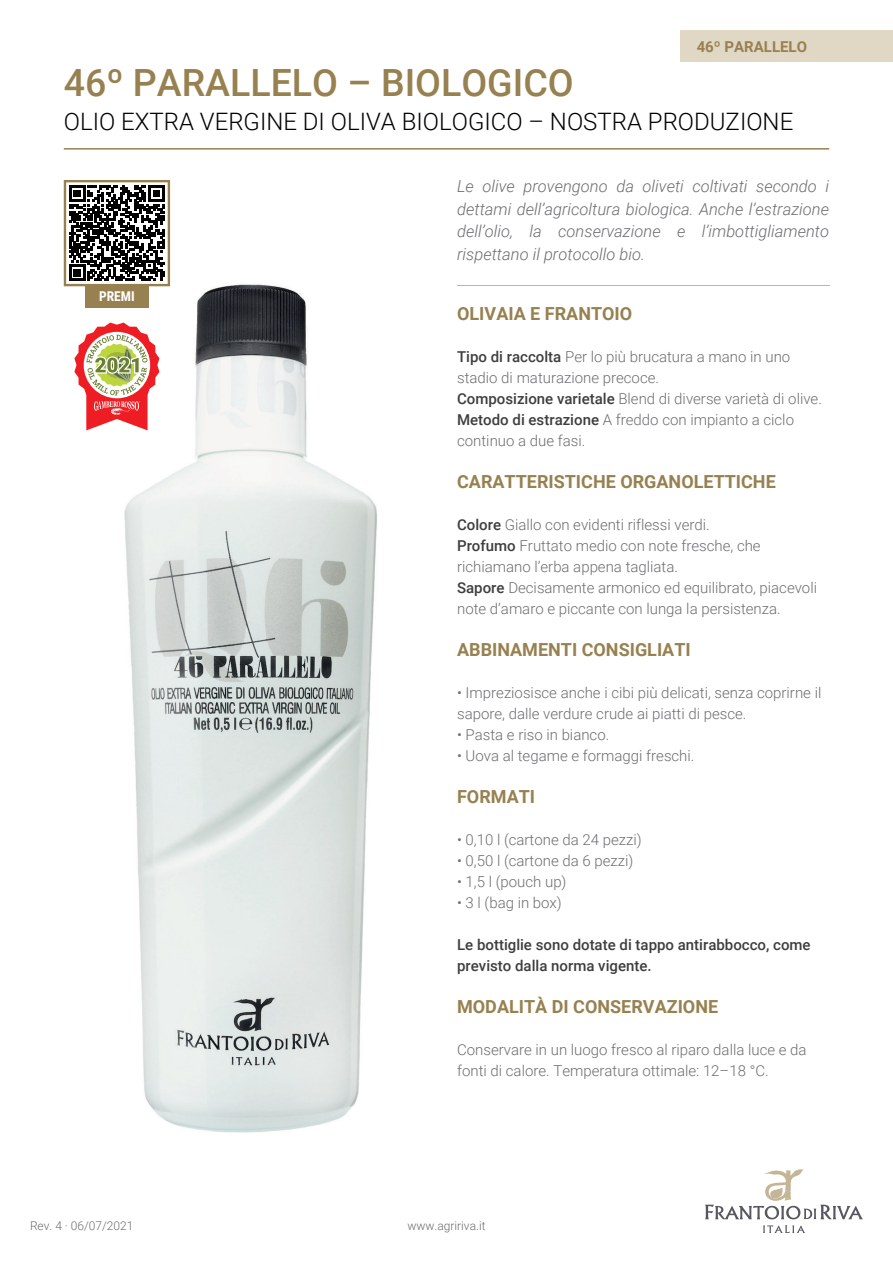
<style>
.page{position:relative;width:893px;height:1263px;background:#fff}
.page>*{position:absolute;margin:0;border:0;box-sizing:border-box;transform-origin:0 0}
.t1{font:500 37.5px "Roboto";color:#978150}
.t2{font:300 24px "Roboto";color:#000002}
.t3{font:700 18px "Roboto";color:#978150}
.t4{font:italic 300 16.5px/22.5px "Roboto";color:#6c6d70;text-align:justify}
.t5{font:300 15px/21px "Roboto";color:#6c6d70}
.t6{font:500 15px/21px "Roboto";color:#3e3e3f}
.t7{font:700 15px "Roboto";color:#978150}
.t8{font:700 13.5px "Roboto Condensed";color:#fff}
.t9{font:300 12px "Roboto";color:#6c6d70}
.s1{font-weight:500;color:#3e3e3f}
</style>
<div class="page">
<hr style="left:64px;top:148px;width:765px;height:2px;background:#978150">
<svg style="left:763px;top:1225px;width:42px;height:8px"></svg>
<svg style="left:705px;top:1169px;width:158px;height:50px"></svg>
<div style="left:680px;top:30px;width:213px;height:31px;background:#e1d7c5"></div>
<hr style="left:457px;top:285px;width:372px;height:1px;background:#c5b597">
<img style="left:122px;top:282px;width:255px;height:851px">
<svg style="left:64px;top:180px;width:106px;height:106px"></svg>
<div style="left:85px;top:286px;width:64px;height:22px;background:#978150"></div>
<svg style="left:74px;top:323px;width:85px;height:107px"></svg>
<p class="t7" style="left:697px;top:36px;width:112px">46º PARALLELO</p>
<h1 class="t1" style="left:64px;top:56px;width:511px">46º PARALLELO – BIOLOGICO</h1>
<h2 class="t2" style="left:64px;top:105px;width:731px">OLIO EXTRA VERGINE DI OLIVA BIOLOGICO – NOSTRA PRODUZIONE</h2>
<p class="t8" style="left:99px;top:287px;width:37px">PREMI</p>
<p class="t9" style="left:30px;top:1217px;width:105px">Rev. 4 · 06/07/2021</p>
<p class="t4" style="left:457px;top:175px;width:373px">Le olive provengono da oliveti coltivati secondo i dettami dell’agricoltura biologica. Anche l’estrazione dell’olio, la conservazione e l’imbottigliamento rispettano il protocollo bio.</p>
<p class="t3" style="left:457px;top:301px;width:177px">OLIVAIA E FRANTOIO</p>
<p class="t5" style="left:457px;top:346px;width:366px"><span class="s1">Tipo di raccolta</span> Per lo più brucatura a mano in uno stadio di maturazione precoce.<br><span class="s1">Composizione varietale</span> Blend di diverse varietà di olive.<br><span class="s1">Metodo di estrazione</span> A freddo con impianto a ciclo continuo a due fasi.</p>
<p class="t3" style="left:457px;top:469px;width:320px">CARATTERISTICHE ORGANOLETTICHE</p>
<p class="t5" style="left:457px;top:514px;width:361px"><span class="s1">Colore</span> Giallo con evidenti riflessi verdi.<br><span class="s1">Profumo</span> Fruttato medio con note fresche, che richiamano l’erba appena tagliata.<br><span class="s1">Sapore</span> Decisamente armonico ed equilibrato, piacevoli note d’amaro e piccante con lunga la persistenza.</p>
<p class="t3" style="left:457px;top:637px;width:235px">ABBINAMENTI CONSIGLIATI</p>
<p class="t5" style="left:457px;top:682px;width:366px">• Impreziosisce anche i cibi più delicati, senza coprirne il sapore, dalle verdure crude ai piatti di pesce.</p>
<p class="t5" style="left:457px;top:724px;width:154px">• Pasta e riso in bianco.</p>
<p class="t5" style="left:457px;top:745px;width:239px">• Uova al tegame e formaggi freschi.</p>
<p class="t3" style="left:457px;top:784px;width:80px">FORMATI</p>
<p class="t5" style="left:457px;top:829px;width:186px">• 0,10 l (cartone da 24 pezzi)</p>
<p class="t5" style="left:457px;top:850px;width:178px">• 0,50 l (cartone da 6 pezzi)</p>
<p class="t5" style="left:457px;top:871px;width:111px">• 1,5 l (pouch up)</p>
<p class="t5" style="left:457px;top:892px;width:106px">• 3 l (bag in box)</p>
<p class="t6" style="left:457px;top:934px;width:355px">Le bottiglie sono dotate di tappo antirabbocco, come previsto dalla norma vigente.</p>
<p class="t3" style="left:457px;top:994px;width:263px">MODALITÀ DI CONSERVAZIONE</p>
<p class="t5" style="left:457px;top:1039px;width:351px">Conservare in un luogo fresco al riparo dalla luce e da fonti di calore. Temperatura ottimale: 12–18 °C.</p>
<p class="t9" style="left:407px;top:1217px;width:80px">www.agririva.it</p>
</div>
